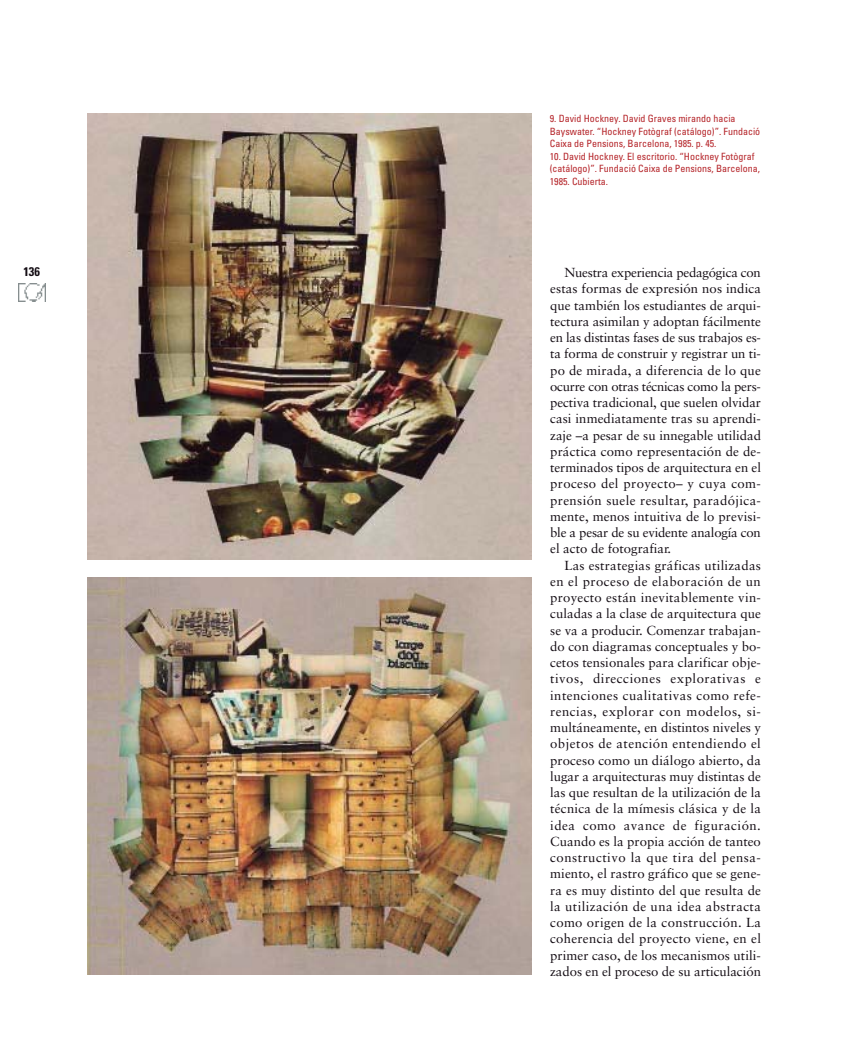
<style>
.page{position:relative;width:851px;height:1063px;background:#fff}
.page>*{position:absolute;margin:0;border:0;box-sizing:border-box;transform-origin:0 0}
.t1{font:13.12px/16.2px "Sabon";color:#140d14;text-align:justify}
.t2{font:700 condensed 12.5px "Univers";color:#140d14}
.t3{font:condensed 10px/12.5px "Univers";color:#b5252a}
</style>
<div class="page">
<img style="left:18px;top:284px;width:28px;height:17px">
<img style="left:88px;top:114px;width:443px;height:445px">
<img style="left:88px;top:578px;width:443px;height:397px">
<p class="t2" style="left:23px;top:267px;width:18px">136</p>
<p class="t3" style="left:549px;top:113px;width:212px">9. David Hockney. David Graves mirando hacia<br>Bayswater. “Hockney Fotògraf (catálogo)”. Fundació<br>Caixa de Pensions, Barcelona, 1985. p. 45.</p>
<p class="t3" style="left:549px;top:151px;width:211px">10. David Hockney. El escritorio. “Hockney Fotògraf (catálogo)”. Fundació Caixa de Pensions, Barcelona,<br>1985. Cubierta.</p>
<p class="t1" style="left:550px;top:266px;width:212px;text-indent:14px">Nuestra experiencia pedagógica con estas formas de expresión nos indica que también los estudiantes de arqui&shy;tectura asimilan y adoptan fácilmente en las distintas fases de sus trabajos es&shy;ta forma de construir y registrar un ti&shy;po de mirada, a diferencia de lo que ocurre con otras técnicas como la pers&shy;pectiva tradicional, que suelen olvidar casi inmediatamente tras su aprendi&shy;zaje –a pesar de su innegable utilidad práctica como representación de de&shy;terminados tipos de arquitectura en el proceso del proyecto– y cuya com&shy;prensión suele resultar, paradójica&shy;mente, menos intuitiva de lo previsi&shy;ble a pesar de su evidente analogía con el acto de fotografiar.</p>
<p class="t1" style="left:550px;top:558px;width:212px;text-indent:14px">Las estrategias gráficas utilizadas en el proceso de elaboración de un proyecto están inevitablemente vin&shy;culadas a la clase de arquitectura que se va a producir. Comenzar trabajan&shy;do con diagramas conceptuales y bo&shy;cetos tensionales para clarificar obje&shy;tivos, direcciones explorativas e intenciones cualitativas como refe&shy;rencias, explorar con modelos, si&shy;multáneamente, en distintos niveles y objetos de atención entendiendo el proceso como un diálogo abierto, da lugar a arquitecturas muy distintas de las que resultan de la utilización de la técnica de la mímesis clásica y de la idea como avance de figuración.<br>Cuando es la propia acción de tanteo constructivo la que tira del pensa&shy;miento, el rastro gráfico que se gene&shy;ra es muy distinto del que resulta de la utilización de una idea abstracta como origen de la construcción. La coherencia del proyecto viene, en el primer caso, de los mecanismos utili&shy;zados en el proceso de su articulación</p>
</div>
